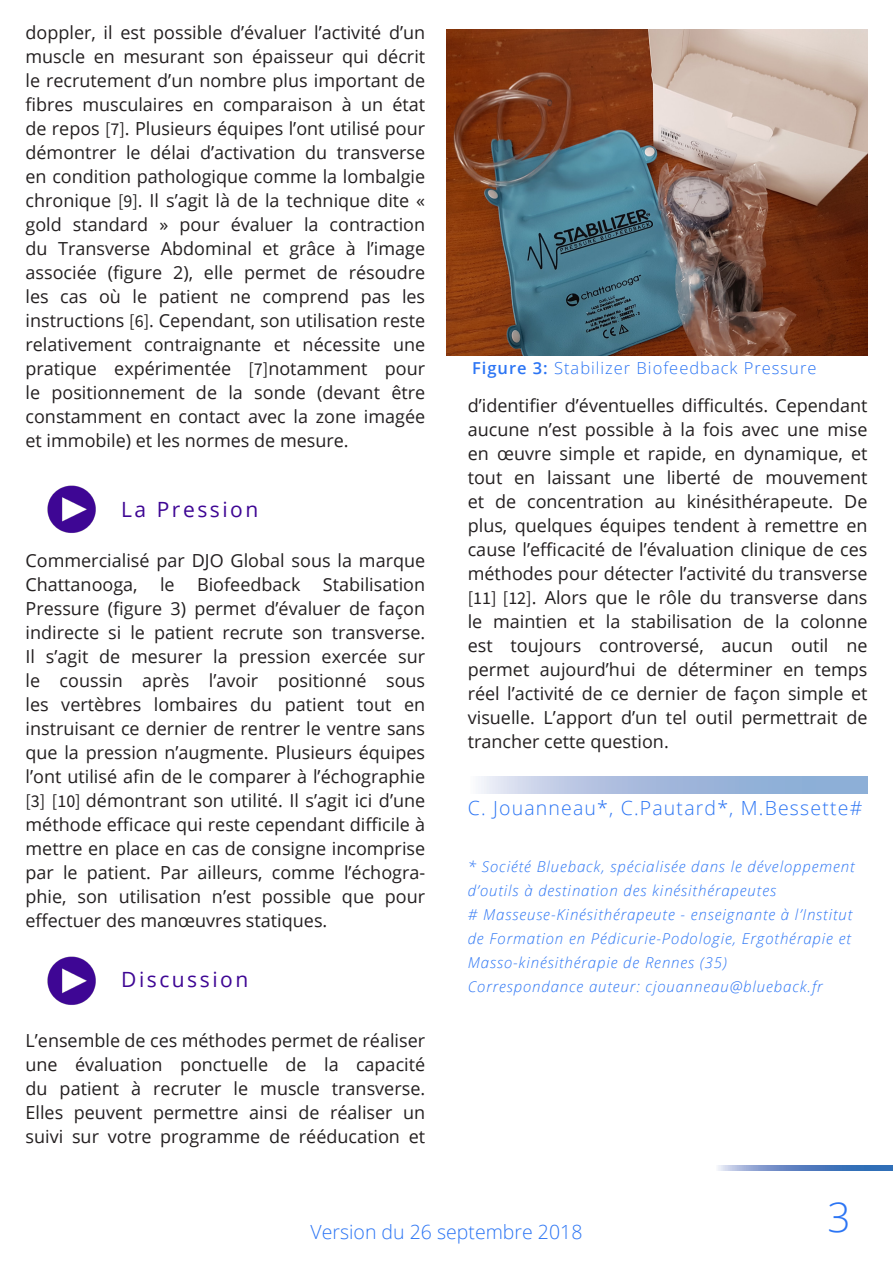
<style>
.page{position:relative;width:893px;height:1263px;background:#fff}
.page>*{position:absolute;margin:0;border:0;box-sizing:border-box;transform-origin:0 0}
.t1{font:300 40.5px "Open Sans";color:#2c75f4}
.Titre{font:21px "Open Sans";letter-spacing:.12em;color:#3e0694}
.Auteur{font:300 19.5px "Open Sans";letter-spacing:.06em;color:#2c75f4}
.Auteur-2{font:300 19.5px "Open Sans";color:#2c75f4}
.Texte_Principal{font:18px/24px "Open Sans";color:#231f20;text-align:justify}
.Auteur-3{font:300 16.5px "Open Sans";letter-spacing:.06em;color:#2c75f4}
.Auteur-4{font:italic 300 15px/24px "Open Sans";letter-spacing:.06em;color:#2c75f4}
.s1{font-family:"Source Sans Pro"}
.s2{font-weight:600}
</style>
<div class="page">
<svg style="left:718px;top:1165px;width:175px;height:6px"></svg>
<hr style="left:0;top:1225px;width:1px;height:38px;background:#3e0694">
<img style="left:47px;top:485px;width:49px;height:48px">
<img style="left:446px;top:29px;width:421px;height:326px">
<img style="left:47px;top:957px;width:49px;height:48px">
<svg style="left:479px;top:776px;width:388px;height:17px;background:#a9bede"></svg>
<p class="Texte_Principal" style="left:26px;top:20px;width:401px">doppler, il est possible d’évaluer l’activité d’un muscle en mesurant son épaisseur qui décrit le recrutement d’un nombre plus important de fibres musculaires en comparaison à un état de repos <span class="s1">[7]</span>. Plusieurs équipes l’ont utilisé pour démontrer le délai d’activation du transverse en condition pathologique comme la lombalgie chronique <span class="s1">[9]</span>. Il s’agit là de la technique dite « gold standard » pour évaluer la contraction du Transverse Abdominal et grâce à l’image associée (figure 2), elle permet de résoudre les cas où le patient ne comprend pas les instructions <span class="s1">[6]</span>. Cependant, son utilisation reste relativement contraignante et nécessite une pratique expérimentée <span class="s1">[7]</span>notamment pour le positionnement de la sonde (devant être constamment en contact avec la zone imagée et immobile) et les normes de mesure.</p>
<p class="Titre" style="left:121px;top:495px;width:139px">La Pression</p>
<p class="Texte_Principal" style="left:26px;top:548px;width:401px">Commercialisé par DJO Global sous la marque Chattanooga, le Biofeedback Stabilisation Pressure (figure 3) permet d’évaluer de façon indirecte si le patient recrute son transverse.<br>Il s’agit de mesurer la pression exercée sur le coussin après l’avoir positionné sous les vertèbres lombaires du patient tout en instruisant ce dernier de rentrer le ventre sans que la pression n’augmente. Plusieurs équipes l’ont utilisé afin de le comparer à l’échographie <span class="s1">[3] [10]</span> démontrant son utilité. Il s’agit ici d’une méthode efficace qui reste cependant difficile à mettre en place en cas de consigne incomprise par le patient. Par ailleurs, comme l’échogra&shy;phie, son utilisation n’est possible que pour effectuer des manœuvres statiques.</p>
<p class="Titre" style="left:121px;top:965px;width:129px">Discussion</p>
<p class="Texte_Principal" style="left:26px;top:1028px;width:401px">L’ensemble de ces méthodes permet de réaliser une évaluation ponctuelle de la capacité du patient à recruter le muscle transverse.<br>Elles peuvent permettre ainsi de réaliser un suivi sur votre programme de rééducation et</p>
<p class="Auteur-3" style="left:472px;top:357px;width:346px"><span class="s2">Figure 3:</span> Stabilizer Biofeedback Pressure</p>
<p class="Texte_Principal" style="left:468px;top:393px;width:401px">d’identifier d’éventuelles difficultés. Cependant aucune n’est possible à la fois avec une mise en œuvre simple et rapide, en dynamique, et tout en laissant une liberté de mouvement et de concentration au kinésithérapeute. De plus, quelques équipes tendent à remettre en cause l’efficacité de l’évaluation clinique de ces méthodes pour détecter l’activité du transverse <span class="s1">[11] [12]</span>. Alors que le rôle du transverse dans le maintien et la stabilisation de la colonne est toujours controversé, aucun outil ne permet aujourd’hui de déterminer en temps réel l’activité de ce dernier de façon simple et visuelle. L’apport d’un tel outil permettrait de trancher cette question.</p>
<p class="Auteur" style="left:468px;top:795px;width:396px">C. Jouanneau*, C.Pautard*, M.Bessette#</p>
<p class="Auteur-4" style="left:468px;top:854px;width:388px">* Société Blueback, spécialisée dans le développement d’outils à destination des kinésithérapeutes</p>
<p class="Auteur-4" style="left:468px;top:902px;width:386px;text-align:justify"># Masseuse-Kinésithérapeute - enseignante à l’Institut de Formation en Pédicurie-Podologie, Ergothérapie et Masso-kinésithérapie de Rennes (35)</p>
<p class="Auteur-4" style="left:468px;top:974px;width:356px">Correspondance auteur: cjouanneau@blueback.fr</p>
<p class="Auteur-2" style="left:311px;top:1218px;width:273px">Version du 26 septembre 2018</p>
<h1 class="t1" style="left:828px;top:1190px;width:25px">3</h1>
</div>
